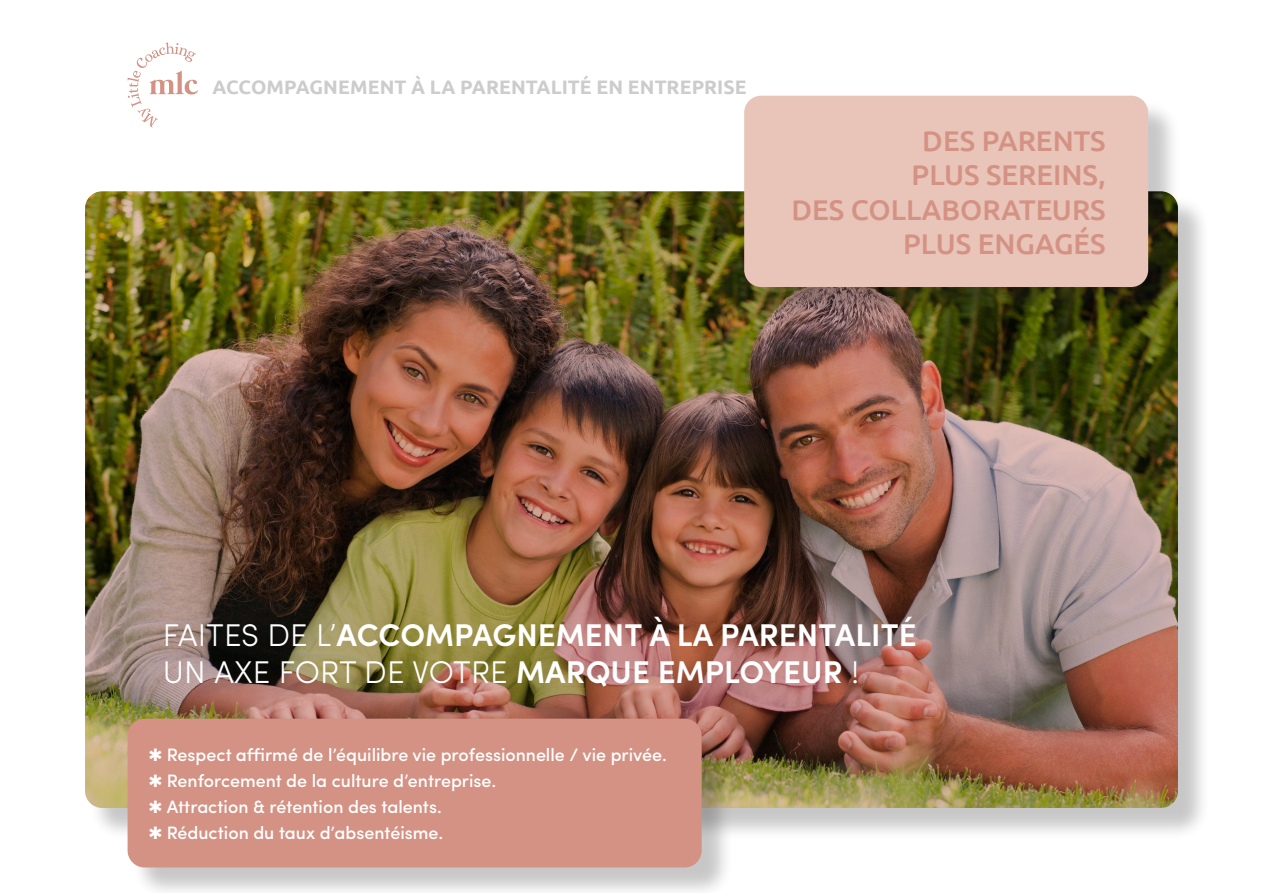
<style>
.page{position:relative;width:1263px;height:893px;background:#fff}
.page>*{position:absolute;margin:0;border:0;box-sizing:border-box;transform-origin:0 0}
.t1{font:600 31.5px "Sofia Pro";color:#fff}
.t2{font:300 31.5px "Sofia Pro";color:#fff}
.t3{font:500 28.5px/34.2px "Ubuntu";color:#d39284;text-align:right}
.t4{font:700 19.5px "Ubuntu";color:#ccc}
.t5{font:500 18px "Sofia Pro";color:#fff}
.s1{font-weight:300}
.s2{font-weight:600}
</style>
<div class="page">
<div style="left:89px;top:195px;width:1121px;height:645px;background:#231f20;opacity:.25"></div>
<svg style="left:128px;top:43px;width:70px;height:85px"></svg>
<img style="left:85px;top:191px;width:1093px;height:617px;border-radius:17px">
<div style="left:748px;top:99px;width:432px;height:220px;background:#231f20;opacity:.25"></div>
<div style="left:744px;top:96px;width:404px;height:191px;background:#e8c4b9;border-radius:17px"></div>
<div style="left:131px;top:722px;width:603px;height:171px;background:#231f20;opacity:.25"></div>
<div style="left:128px;top:719px;width:574px;height:148px;background:#d39284;border-radius:17px"></div>
<p class="t4" style="left:213px;top:75px;width:536px">ACCOMPAGNEMENT À LA PARENTALITÉ EN ENTREPRISE</p>
<p class="t3" style="left:922px;top:123px;width:185px">DES PARENTS</p>
<p class="t3" style="left:911px;top:157px;width:196px">PLUS SEREINS,</p>
<p class="t3" style="left:791px;top:191px;width:316px">DES COLLABORATEURS<br>PLUS ENGAGÉS</p>
<p class="t1" style="left:163px;top:611px;width:755px"><span class="s1">FAITES DE L’</span>ACCOMPAGNEMENT À LA PARENTALITÉ</p>
<p class="t2" style="left:163px;top:649px;width:698px">UN AXE FORT DE VOTRE <span class="s2">MARQUE EMPLOYEUR</span> !</p>
<p class="t5" style="left:149px;top:741px;width:520px">✱ Respect affirmé de l’équilibre vie professionnelle / vie privée.</p>
<p class="t5" style="left:149px;top:767px;width:349px">✱ Renforcement de la culture d’entreprise.</p>
<p class="t5" style="left:149px;top:793px;width:294px">✱ Attraction &amp; rétention des talents.</p>
<p class="t5" style="left:149px;top:819px;width:296px">✱ Réduction du taux d’absentéisme.</p>
</div>
